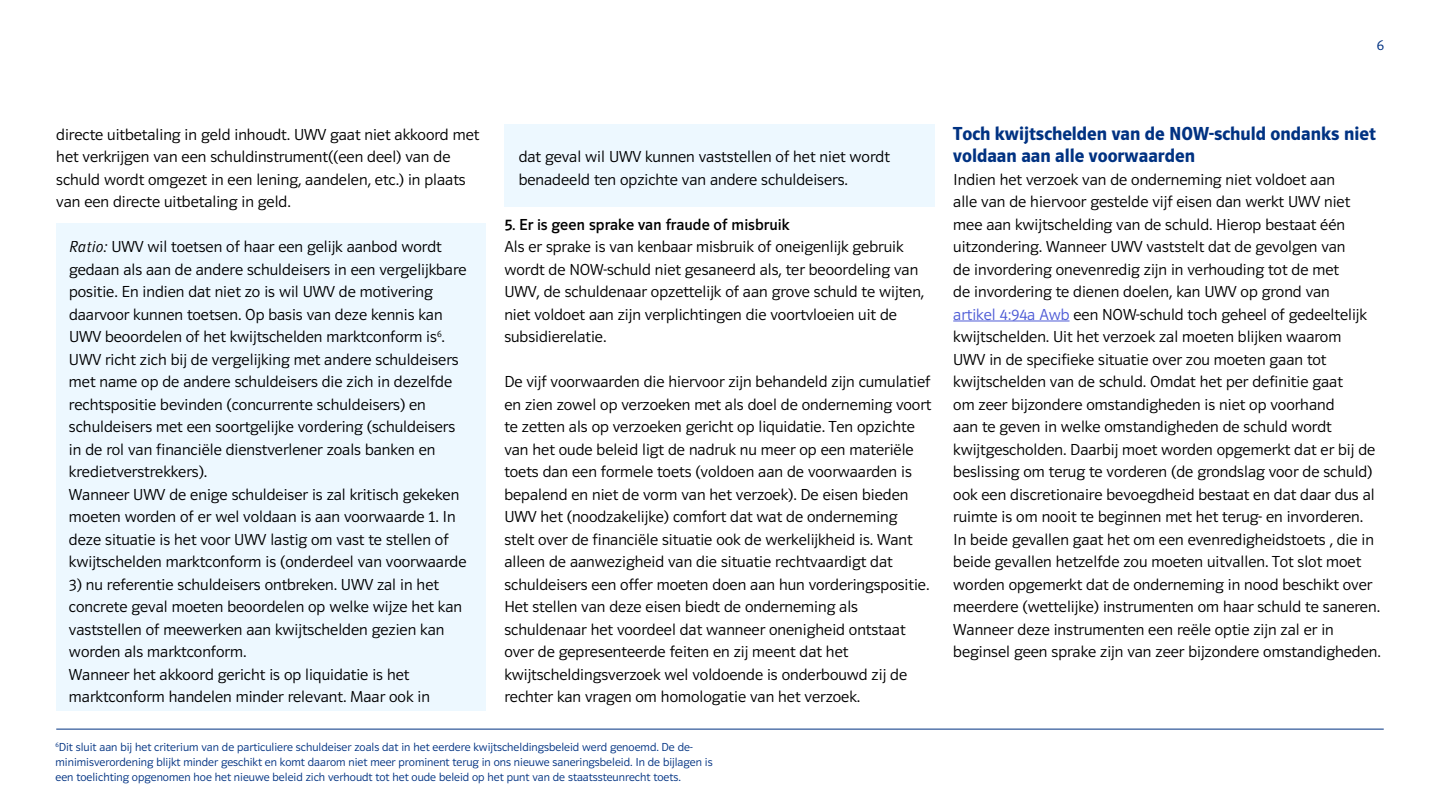
<style>
.page{position:relative;width:1440px;height:810px;background:#fff}
.page>*{position:absolute;margin:0;border:0;box-sizing:border-box;transform-origin:0 0}
.hoofdstuk_kopje{font:700 19.5px/22.5px "UWV Sans 2010";color:#003282}
.bodytekst{font:300 16.5px/22.5px "UWV Sans 2010";color:#000}
.bodytekst-2{font:16.5px "UWV Sans 2010";color:#000}
.t1{font:300 15px "UWV Sans 2010";color:#003282}
.t2{font:300 12px/15px "UWV Sans 2010";color:#003282}
.s1{font-style:italic}
.s2{color:#4f5cd6}
</style>
<div class="page">
<hr style="left:56px;top:729px;width:1328px;height:1px;background:#003282">
<div style="left:56px;top:224px;width:430px;height:487px;background:#edf8ff"></div>
<div style="left:504px;top:124px;width:431px;height:83px;background:#edf8ff"></div>
<hr style="left:953px;top:321px;width:117px;height:1px;background:#4f5cd6">
<p class="t1" style="left:1377px;top:37px;width:9px">6</p>
<p class="bodytekst" style="left:56px;top:123px;width:425px">directe uitbetaling in geld inhoudt. UWV gaat niet akkoord met het verkrijgen van een schuldinstrument((een deel) van de schuld wordt omgezet in een lening, aandelen, etc.) in plaats van een directe uitbetaling in geld.</p>
<p class="bodytekst" style="left:69px;top:235px;width:399px"><span class="s1">Ratio:</span> UWV wil toetsen of haar een gelijk aanbod wordt gedaan als aan de andere schuldeisers in een vergelijkbare positie. En indien dat niet zo is wil UWV de motivering daarvoor kunnen toetsen. Op basis van deze kennis kan UWV beoordelen of het kwijtschelden marktconform is<sup>6</sup>.<br>UWV richt zich bij de vergelijking met andere schuldeisers met name op de andere schuldeisers die zich in dezelfde rechtspositie bevinden (concurrente schuldeisers) en schuldeisers met een soortgelijke vordering (schuldeisers in de rol van financiële dienstverlener zoals banken en kredietverstrekkers).</p>
<p class="bodytekst" style="left:69px;top:483px;width:399px">Wanneer UWV de enige schuldeiser is zal kritisch gekeken moeten worden of er wel voldaan is aan voorwaarde 1. In deze situatie is het voor UWV lastig om vast te stellen of kwijtschelden marktconform is (onderdeel van voorwaarde</p>
<p class="bodytekst" style="left:69px;top:573px;width:395px">3) nu referentie schuldeisers ontbreken. UWV zal in het concrete geval moeten beoordelen op welke wijze het kan vaststellen of meewerken aan kwijtschelden gezien kan worden als marktconform.</p>
<p class="bodytekst" style="left:69px;top:663px;width:362px">Wanneer het akkoord gericht is op liquidatie is het marktconform handelen minder relevant. Maar ook in</p>
<p class="bodytekst" style="left:519px;top:146px;width:373px">dat geval wil UWV kunnen vaststellen of het niet wordt benadeeld ten opzichte van andere schuldeisers.</p>
<p class="bodytekst-2" style="left:504px;top:215px;width:287px">5. Er is geen sprake van fraude of misbruik</p>
<p class="bodytekst" style="left:504px;top:236px;width:421px">Als er sprake is van kenbaar misbruik of oneigenlijk gebruik wordt de NOW-schuld niet gesaneerd als, ter beoordeling van UWV, de schuldenaar opzettelijk of aan grove schuld te wijten, niet voldoet aan zijn verplichtingen die voortvloeien uit de subsidierelatie.</p>
<p class="bodytekst" style="left:504px;top:371px;width:429px">De vijf voorwaarden die hiervoor zijn behandeld zijn cumulatief en zien zowel op verzoeken met als doel de onderneming voort te zetten als op verzoeken gericht op liquidatie. Ten opzichte van het oude beleid ligt de nadruk nu meer op een materiële toets dan een formele toets (voldoen aan de voorwaarden is bepalend en niet de vorm van het verzoek). De eisen bieden UWV het (noodzakelijke) comfort dat wat de onderneming stelt over de financiële situatie ook de werkelijkheid is. Want alleen de aanwezigheid van die situatie rechtvaardigt dat schuldeisers een offer moeten doen aan hun vorderingspositie.<br>Het stellen van deze eisen biedt de onderneming als schuldenaar het voordeel dat wanneer onenigheid ontstaat over de gepresenteerde feiten en zij meent dat het kwijtscheldingsverzoek wel voldoende is onderbouwd zij de rechter kan vragen om homologatie van het verzoek.</p>
<p class="t2" style="left:56px;top:740px;width:659px"><sup>6</sup>Dit sluit aan bij het criterium van de particuliere schuldeiser zoals dat in het eerdere kwijtscheldingsbeleid werd genoemd. De de&shy;minimisverordening blijkt minder geschikt en komt daarom niet meer prominent terug in ons nieuwe saneringsbeleid. In de bijlagen is een toelichting opgenomen hoe het nieuwe beleid zich verhoudt tot het oude beleid op het punt van de staatssteunrecht toets.</p>
<p class="hoofdstuk_kopje" style="left:953px;top:122px;width:424px">Toch kwijtschelden van de NOW-schuld ondanks niet voldaan aan alle voorwaarden</p>
<p class="bodytekst" style="left:953px;top:168px;width:398px">Indien het verzoek van de onderneming niet voldoet aan alle van de hiervoor gestelde vijf eisen dan werkt UWV niet mee aan kwijtschelding van de schuld. Hierop bestaat één uitzondering. Wanneer UWV vaststelt dat de gevolgen van de invordering onevenredig zijn in verhouding tot de met de invordering te dienen doelen, kan UWV op grond van</p>
<p class="bodytekst" style="left:953px;top:303px;width:429px"><span class="s2">artikel 4:94a Awb</span> een NOW-schuld toch geheel of gedeeltelijk kwijtschelden. Uit het verzoek zal moeten blijken waarom<br>UWV in de specifieke situatie over zou moeten gaan tot kwijtschelden van de schuld. Omdat het per definitie gaat<br>om zeer bijzondere omstandigheden is niet op voorhand<br>aan te geven in welke omstandigheden de schuld wordt kwijtgescholden. Daarbij moet worden opgemerkt dat er bij de beslissing om terug te vorderen (de grondslag voor de schuld) ook een discretionaire bevoegdheid bestaat en dat daar dus al ruimte is om nooit te beginnen met het terug- en invorderen.<br>In beide gevallen gaat het om een evenredigheidstoets , die in beide gevallen hetzelfde zou moeten uitvallen. Tot slot moet worden opgemerkt dat de onderneming in nood beschikt over meerdere (wettelijke) instrumenten om haar schuld te saneren.<br>Wanneer deze instrumenten een reële optie zijn zal er in beginsel geen sprake zijn van zeer bijzondere omstandigheden.</p>
</div>
